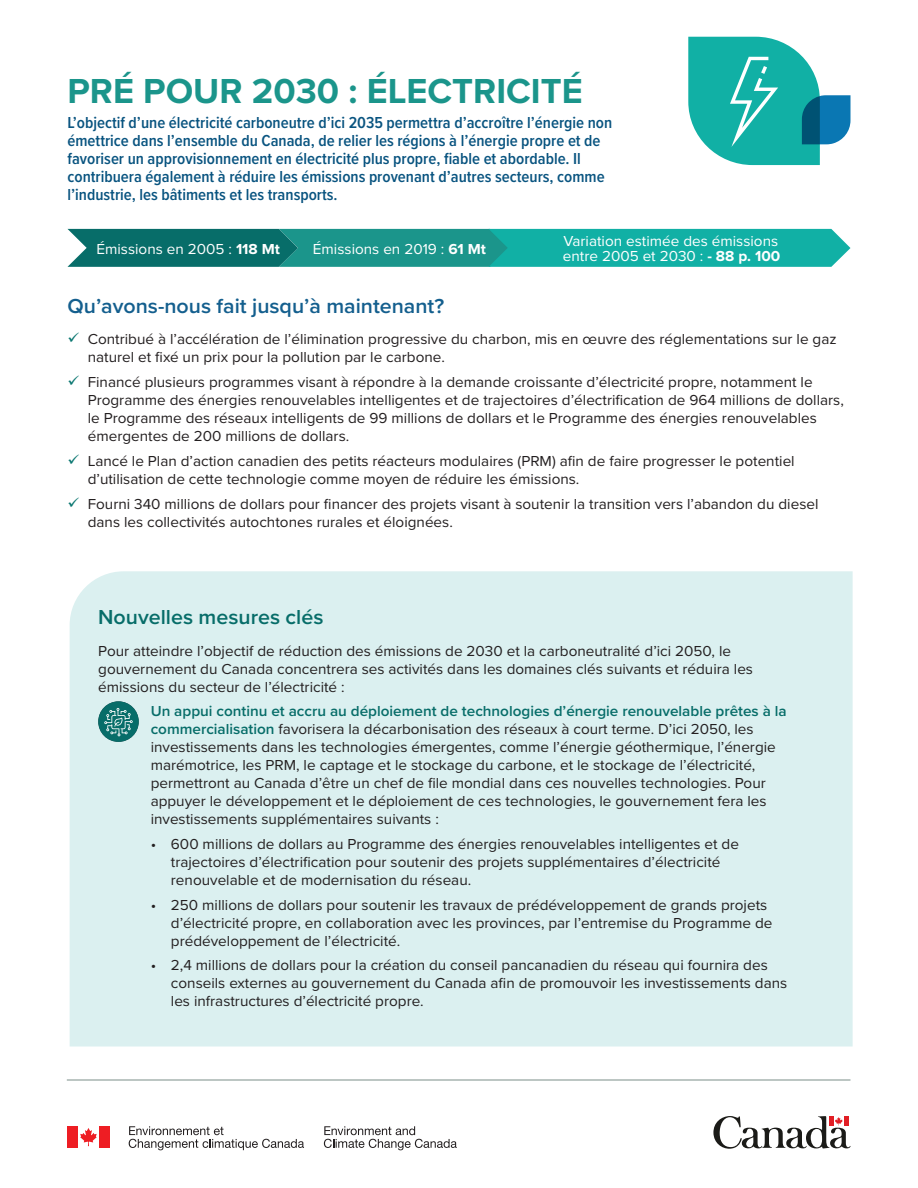
<style>
.page{position:relative;width:918px;height:1188px;background:#fff}
.page>*{position:absolute;margin:0;border:0;box-sizing:border-box;transform-origin:0 0}
.t1{font:700 36px "Proxima Nova";color:#1b958b}
.t2{font:600 21px "Proxima Nova";color:#145f8e}
.t3{font:600 21px "Proxima Nova";color:#076d69}
.t4{font:600 16.5px/18px "Proxima Nova Cond";color:#095480}
.t5{font:15px/18px "Proxima Nova";color:#231f20}
.t6{font:15px/15px "Proxima Nova";color:#fff}
.s1{font-weight:700}
.s2{font-weight:600;color:#076d69}
</style>
<div class="page">
<svg style="left:713px;top:1116px;width:138px;height:33px"></svg>
<hr style="left:67px;top:1079px;width:784px;height:2px;background:#a7b4b0">
<svg style="left:80px;top:1128px;width:17px;height:18px"></svg>
<div style="left:67px;top:1126px;width:11px;height:22px;background:#ee1d23"></div>
<div style="left:99px;top:1126px;width:11px;height:22px;background:#ee1d23"></div>
<svg style="left:129px;top:1126px;width:175px;height:24px"></svg>
<svg style="left:324px;top:1126px;width:133px;height:24px"></svg>
<div style="left:70px;top:571px;width:783px;height:476px;background:#dbf0f0"></div>
<svg style="left:68px;top:229px;width:782px;height:38px;background:#179890"></svg>
<svg style="left:688px;top:37px;width:162px;height:128px"></svg>
<div style="left:98px;top:701px;width:41px;height:41px;background:#076d69;border-radius:50%"></div>
<svg style="left:104px;top:708px;width:29px;height:28px"></svg>
<h1 class="t1" style="left:68px;top:64px;width:517px">PRÉ POUR 2030 : ÉLECTRICITÉ</h1>
<p class="t4" style="left:68px;top:113px;width:546px">L’objectif d’une électricité carboneutre d’ici 2035 permettra d’accroître l’énergie non émettrice dans l’ensemble du Canada, de relier les régions à l’énergie propre et de favoriser un approvisionnement en électricité plus propre, fiable et abordable. Il contribuera également à réduire les émissions provenant d’autres secteurs, comme l’industrie, les bâtiments et les transports.</p>
<p class="t6" style="left:96px;top:241px;width:185px">Émissions en 2005 : <span class="s1">118 Mt</span></p>
<p class="t6" style="left:313px;top:241px;width:175px">Émissions en 2019 : <span class="s1">61 Mt</span></p>
<p class="t6" style="left:563px;top:233px;width:219px">Variation estimée des émissions entre 2005 et 2030 : <span class="s1">- 88 p. 100</span></p>
<h2 class="t2" style="left:68px;top:290px;width:378px">Qu’avons-nous fait jusqu’à maintenant?</h2>
<p class="t5" style="left:88px;top:330px;width:750px">Contribué à l’accélération de l’élimination progressive du charbon, mis en œuvre des réglementations sur le gaz naturel et fixé un prix pour la pollution par le carbone.</p>
<p class="t5" style="left:88px;top:373px;width:758px">Financé plusieurs programmes visant à répondre à la demande croissante d’électricité propre, notamment le Programme des énergies renouvelables intelligentes et de trajectoires d’électrification de 964 millions de dollars, le Programme des réseaux intelligents de 99 millions de dollars et le Programme des énergies renouvelables émergentes de 200 millions de dollars.</p>
<p class="t5" style="left:88px;top:451px;width:708px">Lancé le Plan d’action canadien des petits réacteurs modulaires (PRM) afin de faire progresser le potentiel d’utilisation de cette technologie comme moyen de réduire les émissions.</p>
<p class="t5" style="left:88px;top:494px;width:732px">Fourni 340 millions de dollars pour financer des projets visant à soutenir la transition vers l’abandon du diesel dans les collectivités autochtones rurales et éloignées.</p>
<h2 class="t3" style="left:98px;top:601px;width:227px">Nouvelles mesures clés</h2>
<p class="t5" style="left:98px;top:641px;width:656px">Pour atteindre l’objectif de réduction des émissions de 2030 et la carboneutralité d’ici 2050, le gouvernement du Canada concentrera ses activités dans les domaines clés suivants et réduira les émissions du secteur de l’électricité :</p>
<p class="t5" style="left:151px;top:702px;width:638px"><span class="s2">Un appui continu et accru au déploiement de technologies d’énergie renouvelable prêtes à la commercialisation</span> favorisera la décarbonisation des réseaux à court terme. D’ici 2050, les investissements dans les technologies émergentes, comme l’énergie géothermique, l’énergie marémotrice, les PRM, le captage et le stockage du carbone, et le stockage de l’électricité, permettront au Canada d’être un chef de file mondial dans ces nouvelles technologies. Pour appuyer le développement et le déploiement de ces technologies, le gouvernement fera les investissements supplémentaires suivants :</p>
<p class="t5" style="left:171px;top:834px;width:570px;text-indent:-20px">• 600 millions de dollars au Programme des énergies renouvelables intelligentes et de trajectoires d’électrification pour soutenir des projets supplémentaires d’électricité renouvelable et de modernisation du réseau.</p>
<p class="t5" style="left:171px;top:895px;width:603px;text-indent:-20px">• 250 millions de dollars pour soutenir les travaux de prédéveloppement de grands projets d’électricité propre, en collaboration avec les provinces, par l’entremise du Programme de prédéveloppement de l’électricité.</p>
<p class="t5" style="left:171px;top:956px;width:618px;text-indent:-20px">• 2,4 millions de dollars pour la création du conseil pancanadien du réseau qui fournira des conseils externes au gouvernement du Canada afin de promouvoir les investissements dans les infrastructures d’électricité propre.</p>
</div>
